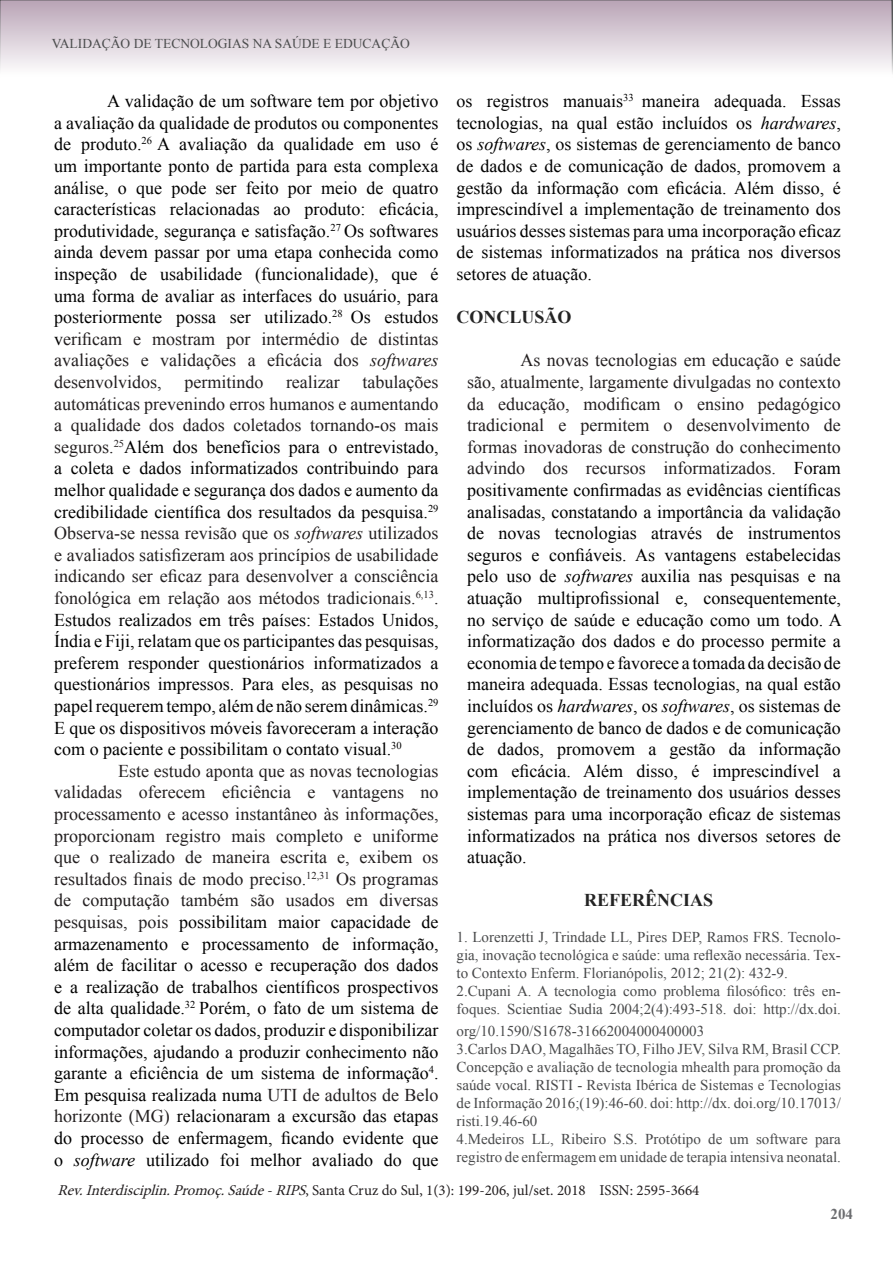
<style>
.page{position:relative;width:893px;height:1263px;background:#fff}
.page>*{position:absolute;margin:0;border:0;box-sizing:border-box;transform-origin:0 0}
.t1{font:18px/21.6px "Times New Roman";color:#000;text-align:justify}
.t2{font:700 18px "Times New Roman";color:#242424}
.t3{font:18px "Times New Roman";color:#231f20}
.t4{font:15px/18px "Times New Roman";color:#494a4b;text-align:justify}
.t5{font:15px "Minion Pro";color:#231f20}
.t6{font:700 15px "Times New Roman";color:#6c6d70}
.t7{font:13.5px "Times New Roman";color:#4b4c4d}
.s1{color:#231f20}
.s2{font-style:italic;color:#231f20}
.s3{font-style:italic}
</style>
<div class="page">
<svg style="left:0;top:0;width:892px;height:71px;background:#d8ccd6"></svg>
<svg style="left:892px;top:0;width:1px;height:74px"></svg>
<p class="t7" style="left:52px;top:35px;width:359px">VALIDAÇÃO DE TECNOLOGIAS NA SAÚDE E EDUCAÇÃO</p>
<p class="t1" style="left:54px;top:90px;width:386px;text-indent:53px">A validação de um software tem por objetivo a avaliação da qualidade de produtos ou componentes de produto.<sup>26</sup> A avaliação da qualidade em uso é um importante ponto de partida para esta complexa análise, o que pode ser feito por meio de quatro características relacionadas ao produto: eficácia, produtividade, segurança e satisfação.<sup>27</sup> Os softwares ainda devem passar por uma etapa conhecida como inspeção de usabilidade (funcionalidade), que é uma forma de avaliar as interfaces do usuário, para posteriormente possa ser utilizado.<sup>28</sup> Os estudos v<span class="s1">erificam e mostram por intermédio de distintas avaliações e validações a eficácia dos</span> <span class="s2">softwares </span><span class="s1">desenvolvidos,</span></p>
<p class="t1" style="left:54px;top:371px;width:386px;text-indent:308px"><span class="s1">tabulações automáticas prevenindo erros humanos e aumentando a qualidade dos dados coletados tornando-os mais seguros.</span><sup>25</sup>Além dos benefícios para o entrevistado, a coleta e dados informatizados contribuindo para melhor qualidade e segurança dos dados e aumento da credibilidade científica dos resultados da pesquisa.<sup>29<br></sup><span class="s1">Observa-se nessa revisão que os</span> <span class="s2">softwares</span> <span class="s1">utilizados e avaliados satisfizeram aos princípios de usabilidade indicando ser eficaz para desenvolver a consciência fonológica em relação aos métodos tradicionais.</span><sup>6,13</sup><span class="s1">.<br></span>Estudos realizados em três países: Estados Unidos, Índia e Fiji, relatam que os participantes das pesquisas, preferem responder questionários informatizados a questionários impressos. Para eles, as pesquisas no papel requerem tempo, além de não serem dinâmicas.<sup>29<br></sup>E que os dispositivos móveis favoreceram a interação com o paciente e possibilitam o contato visual.<sup>30</sup></p>
<p class="t1" style="left:54px;top:760px;width:386px;text-indent:64px"><span class="s1">Este estudo aponta que as novas tecnologias validadas oferecem eficiência e vantagens no processamento e acesso instantâneo às informações, proporcionam registro mais completo e uniforme que o realizado de maneira escrita e, exibem os resultados finais de modo preciso.</span><sup>12,31</sup> <span class="s1">Os programas de computação também são usados em diversas pesquisas, pois</span> possibilitam maior capacidade de armazenamento e processamento de informação, além de facilitar o acesso e recuperação dos dados e a realização de trabalhos científicos prospectivos de alta qualidade.<sup>32</sup> Porém, o fato de um sistema de computador coletar os dados, produzir e disponibilizar informações, ajudando a produzir conhecimento não garante a eficiência de um sistema de informação<sup>4</sup>.<br>Em pesquisa realizada numa <span class="s1">UTI de adultos de Belo horizonte (MG)</span> relacionaram a excursão das etapas do processo de enfermagem, ficando evidente que o <span class="s3">software</span> utilizado foi melhor avaliado do que</p>
<p class="t3" style="left:184px;top:370px;width:80px">permitindo</p>
<p class="t3" style="left:286px;top:370px;width:55px">realizar</p>
<p class="t1" style="left:457px;top:90px;width:386px">os registros manuais<sup>33</sup> maneira adequada. Essas tecnologias, na qual estão incluídos os <span class="s3">hardwares</span>, os <span class="s3">softwares</span>, os sistemas de gerenciamento de banco de dados e de comunicação de dados, promovem a gestão da informação com eficácia. Além disso, é imprescindível a implementação de treinamento dos usuários desses sistemas para uma incorporação eficaz de sistemas informatizados na prática nos diversos setores de atuação.</p>
<p class="t2" style="left:457px;top:305px;width:117px">CONCLUSÃO</p>
<p class="t1" style="left:467px;top:349px;width:376px;text-indent:53px"><span class="s1">As novas tecnologias em educação e saúde são, atualmente, largamente divulgadas no contexto da educação, modificam o ensino pedagógico tradicional e permitem o desenvolvimento de formas inovadoras de construção do conhecimento advindo dos recursos informatizados.</span> Foram positivamente confirmadas as evidências científicas analisadas, constatando a importância da validação de novas tecnologias através de instrumentos seguros e confiáveis. As vantagens estabelecidas pelo uso de <span class="s3">softwares</span> auxilia nas pesquisas e na atuação multiprofissional e, consequentemente, no serviço de saúde e educação como um todo. A informatização dos dados e do processo permite a economia de tempo e favorece a tomada da decisão de maneira adequada. Essas tecnologias, na qual estão incluídos os <span class="s3">hardwares</span>, os <span class="s3">softwares</span>, os sistemas de gerenciamento de banco de dados e de comunicação de dados, promovem a gestão da informação com eficácia. Além disso, é imprescindível a implementação de treinamento dos usuários desses sistemas para uma incorporação eficaz de sistemas informatizados na prática nos diversos setores de atuação.</p>
<p class="t2" style="left:584px;top:888px;width:131px">REFERÊNCIAS</p>
<p class="t4" style="left:457px;top:928px;width:386px">1. Lorenzetti J, Trindade LL, Pires DEP, Ramos FRS. Tecnolo&shy;gia, inovação tecnológica e saúde: uma reflexão necessária. Tex&shy;to Contexto Enferm. Florianópolis, 2012; 21(2): 432-9.</p>
<p class="t4" style="left:457px;top:982px;width:386px">2.Cupani A. A tecnologia como problema filosófico: três en&shy;foques. Scientiae Sudia 2004;2(4):493-518. doi: http://dx.doi.</p>
<p class="t4" style="left:457px;top:1022px;width:249px">org/10.1590/S1678-31662004000400003</p>
<p class="t4" style="left:457px;top:1040px;width:386px">3.Carlos DAO, Magalhães TO, Filho JEV, Silva RM, Brasil CCP.<br>Concepção e avaliação de tecnologia mhealth para promoção da saúde vocal. RISTI - Revista Ibérica de Sistemas e Tecnologias de Informação 2016;(19):46-60. doi: http://dx. doi.org/10.17013/ risti.19.46-60</p>
<p class="t4" style="left:457px;top:1130px;width:386px">4.Medeiros LL, Ribeiro S.S. Protótipo de um software para registro de enfermagem em unidade de terapia intensiva neonatal.</p>
<p class="t5" style="left:57px;top:1180px;width:644px"><span class="s3">Rev.Interdisciplin.Promoç.Saúde-RIPS</span>, Santa Cruz do Sul, 1(3): 199-206, jul/set. 2018 ISSN: 2595-3664</p>
<p class="t6" style="left:831px;top:1204px;width:24px">204</p>
</div>
